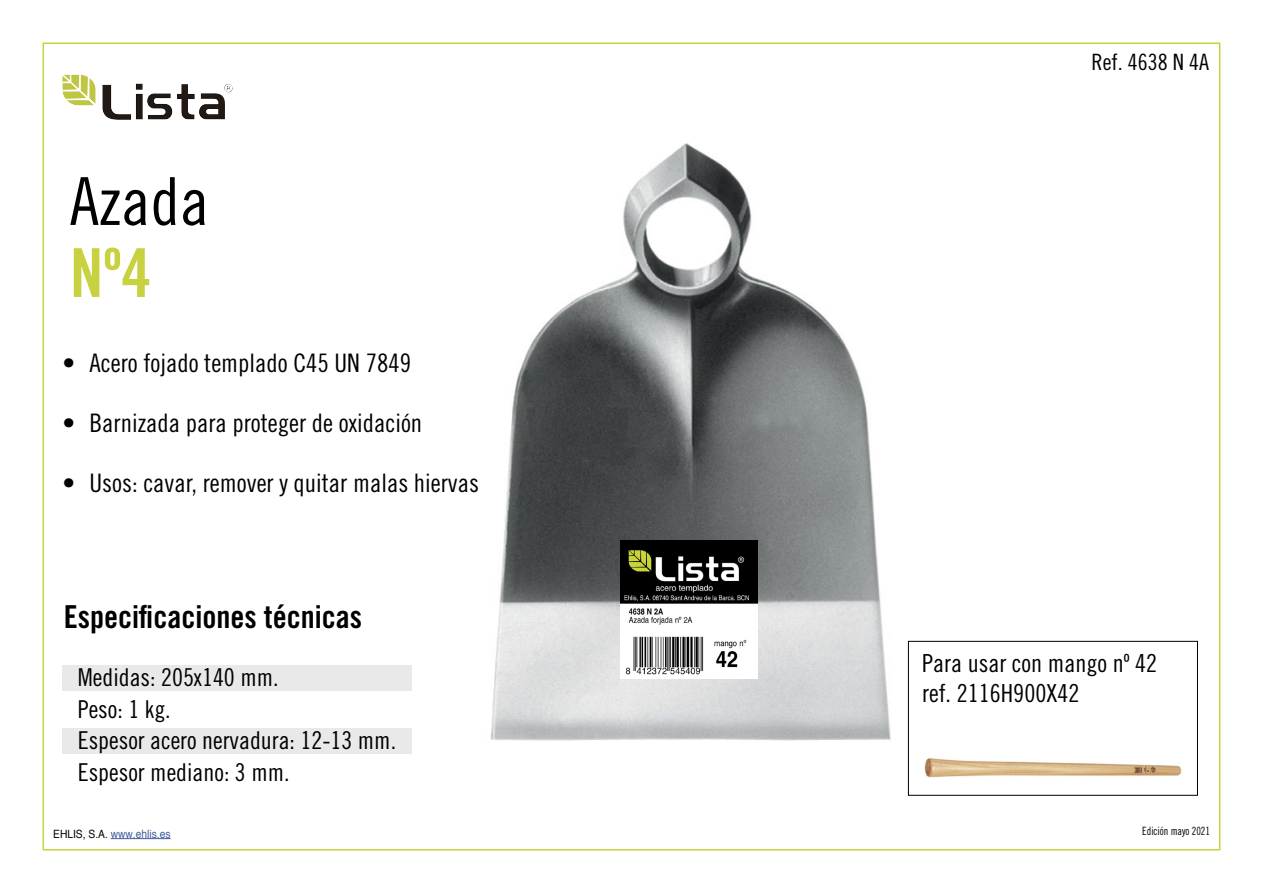
<style>
.page{position:relative;width:1263px;height:893px;background:#fff}
.page>*{position:absolute;margin:0;border:0;box-sizing:border-box;transform-origin:0 0}
.t1{font:67.5px "Trade Gothic LT Std Bd Cn 20";color:#c8d241}
.t2{font:66.15px "Trade Gothic LT Std Cn 18";color:#000}
.t3{font:31.65px "Trade Gothic LT Std Bd Cn 20";color:#000}
.t4{font:25.5px "Trade Gothic LT Std Cn 18";color:#000}
.t5{font:24.9px/29.8px "Trade Gothic LT Std Cn 18";color:#000}
.t6{font:24.6px/31.7px "Trade Gothic LT Std Cn 18";color:#000}
.t7{font:22.5px "Trade Gothic LT Std Cn 18";color:#000}
.t8{font:11.4px "Helvetica";color:#3e5e99;scale:.9 1}
.t9{font:11.4px "Trade Gothic LT Std Cn 18";color:#000;scale:.9 1}
.s1{color:#000}
</style>
<div class="page">
<hr style="left:111px;top:838px;width:60px;height:1px;background:#3e5e99">
<div style="left:63px;top:728px;width:349px;height:26px;background:#e9e9e9"></div>
<div style="left:63px;top:665px;width:349px;height:25px;background:#e9e9e9"></div>
<img style="left:491px;top:143px;width:400px;height:598px">
<img style="left:620px;top:541px;width:138px;height:137px">
<img style="left:924px;top:758px;width:258px;height:20px">
<div style="left:908px;top:641px;width:290px;height:154px;border:1px solid #000"></div>
<img style="left:63px;top:75px;width:33px;height:29px">
<h2 class="t2" style="left:70px;top:162px;width:141px">Azada</h2>
<h1 class="t1" style="left:70px;top:232px;width:83px">Nº4</h1>
<p class="t4" style="left:63px;top:348px;width:350px">• Acero fojado templado C45 UN 7849</p>
<p class="t4" style="left:63px;top:408px;width:361px">• Barnizada para proteger de oxidación</p>
<p class="t4" style="left:63px;top:468px;width:418px">• Usos: cavar, remover y quitar malas hiervas</p>
<p class="t3" style="left:64px;top:598px;width:300px">Especificaciones técnicas</p>
<p class="t6" style="left:78px;top:661px;width:320px">Medidas: 205x140 mm.<br>Peso: 1 kg.<br>Espesor acero nervadura: 12-13 mm.<br>Espesor mediano: 3 mm.</p>
<p class="t7" style="left:1091px;top:49px;width:119px">Ref. 4638 N 4A</p>
<p class="t5" style="left:922px;top:648px;width:236px">Para usar con mango nº 42 ref. 2116H900X42</p>
<p class="t8" style="left:53px;top:825px;width:132px"><span class="s1">EHLIS, S.A.</span> www.ehlis.es</p>
<p class="t9" style="left:1142px;top:824px;width:77px">Edición mayo 2021</p>
</div>
